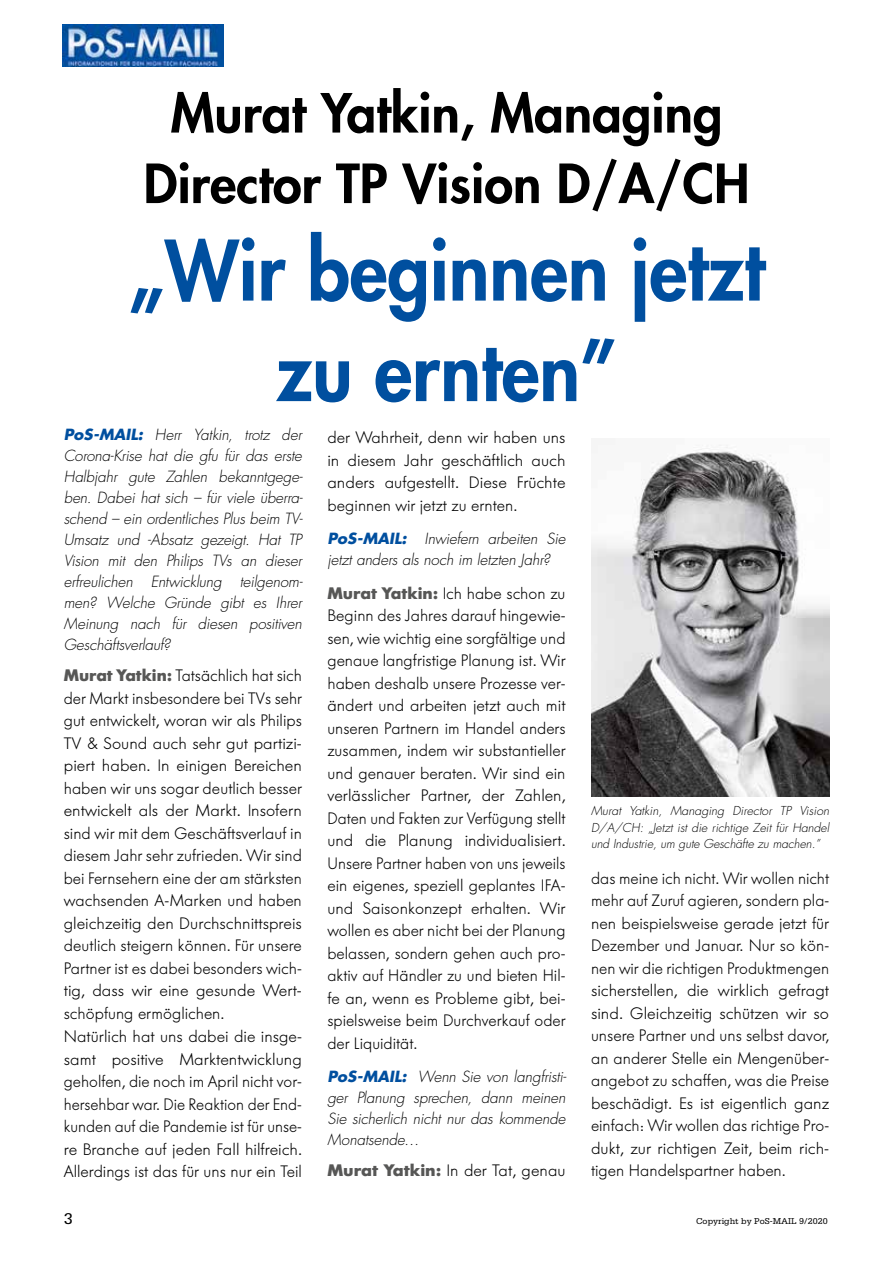
<style>
.page{position:relative;width:893px;height:1263px;background:#fff}
.page>*{position:absolute;margin:0;border:0;box-sizing:border-box;transform-origin:0 0}
.t1{font:800 81px/100.5px "Futura";color:#004f9f;text-align:center;scale:.93 1}
.t2{font:800 52.5px/70.5px "Futura";color:#000;text-align:center}
.t3{font:300 16.5px/22.5px "Futura BQ";color:#000;text-align:justify}
.t4{font:16.5px "Serifa";color:#000}
.t5{font:italic 300 15px/21px "Futura";letter-spacing:-.005em;color:#000;text-align:justify}
.t6{font:italic 300 12px/16.5px "Futura";color:#000;text-align:justify}
.t7{font:9px "Serifa";color:#000}
.s1{font-weight:700;color:#004f9f}
.s2{font-weight:700;color:#575756}
</style>
<div class="page">
<img style="left:63px;top:25px;width:160px;height:42px">
<img style="left:591px;top:445px;width:238px;height:352px">
<h2 class="t2" style="left:144px;top:77px;width:607px">Murat Yatkin, Managing<br>Director TP Vision D/A/CH</h2>
<h1 class="t1" style="left:128px;top:219px;width:686px">„Wir beginnen jetzt zu ernten”</h1>
<p class="t5" style="left:64px;top:424px;width:240px"><span class="s1">PoS-MAIL:</span> Herr Yatkin, trotz der Corona-Krise hat die gfu für das erste Halbjahr gute Zahlen bekanntgege&shy;ben. Dabei hat sich – für viele überra&shy;schend – ein ordentliches Plus beim TV-Umsatz und -Absatz gezeigt. Hat TP Vision mit den Philips TVs an dieser erfreulichen Entwicklung teilgenom&shy;men? Welche Gründe gibt es Ihrer Meinung nach für diesen positiven Geschäftsverlauf?</p>
<p class="t3" style="left:64px;top:664px;width:240px;text-align:left"><span class="s2">Murat Yatkin:</span> Tatsächlich hat sich der Markt insbesondere bei TVs sehr gut entwickelt, woran wir als Philips TV &amp; Sound auch sehr gut partizi&shy;piert haben. In einigen Bereichen haben wir uns sogar deutlich besser entwickelt als der Markt. Insofern sind wir mit dem Geschäftsverlauf in diesem Jahr sehr zufrieden. Wir sind bei Fernsehern eine der am stärksten wachsenden A-Marken und haben gleichzeitig den Durchschnittspreis deutlich steigern können. Für unsere Partner ist es dabei besonders wich&shy;tig, dass wir eine gesunde Wert&shy;schöpfung ermöglichen.<br>Natürlich hat uns dabei die insge&shy;samt positive Marktentwicklung geholfen, die noch im April nicht vor&shy;hersehbar war. Die Reaktion der End&shy;kunden auf die Pandemie ist für unse&shy;re Branche auf jeden Fall hilfreich.<br>Allerdings ist das für uns nur ein Teil</p>
<p class="t3" style="left:327px;top:426px;width:240px">der Wahrheit, denn wir haben uns in diesem Jahr geschäftlich auch anders aufgestellt. Diese Früchte beginnen wir jetzt zu ernten.</p>
<p class="t5" style="left:327px;top:529px;width:240px"><span class="s1">PoS-MAIL:</span> Inwiefern arbeiten Sie jetzt anders als noch im letzten Jahr?</p>
<p class="t3" style="left:327px;top:582px;width:240px"><span class="s2">Murat Yatkin:</span> Ich habe schon zu Beginn des Jahres darauf hingewie&shy;sen, wie wichtig eine sorgfältige und genaue langfristige Planung ist. Wir haben deshalb unsere Prozesse ver&shy;ändert und arbeiten jetzt auch mit unseren Partnern im Handel anders zusammen, indem wir substantieller und genauer beraten. Wir sind ein verlässlicher Partner, der Zahlen, Daten und Fakten zur Verfügung stellt und die Planung individualisiert.<br>Unsere Partner haben von uns jeweils ein eigenes, speziell geplantes IFA&shy;und Saisonkonzept erhalten. Wir wollen es aber nicht bei der Planung belassen, sondern gehen auch pro&shy;aktiv auf Händler zu und bieten Hil&shy;fe an, wenn es Probleme gibt, bei&shy;spielsweise beim Durchverkauf oder der Liquidität.</p>
<p class="t5" style="left:327px;top:1066px;width:240px"><span class="s1">PoS-MAIL:</span> Wenn Sie von langfristi&shy;ger Planung sprechen, dann meinen Sie sicherlich nicht nur das kommende Monatsende…</p>
<p class="t3" style="left:327px;top:1159px;width:240px"><span class="s2">Murat Yatkin:</span> In der Tat, genau</p>
<p class="t6" style="left:591px;top:803px;width:240px">Murat Yatkin, Managing Director TP Vision D/A/CH: „Jetzt ist die richtige Zeit für Handel und Industrie, um gute Geschäfte zu machen.”</p>
<p class="t3" style="left:591px;top:867px;width:240px">das meine ich nicht. Wir wollen nicht mehr auf Zuruf agieren, sondern pla&shy;nen beispielsweise gerade jetzt für Dezember und Januar. Nur so kön&shy;nen wir die richtigen Produktmengen sicherstellen, die wirklich gefragt sind. Gleichzeitig schützen wir so unsere Partner und uns selbst davor, an anderer Stelle ein Mengenüber&shy;angebot zu schaffen, was die Preise beschädigt. Es ist eigentlich ganz einfach: Wir wollen das richtige Pro&shy;dukt, zur richtigen Zeit, beim rich&shy;tigen Handelspartner haben.</p>
<p class="t4" style="left:64px;top:1210px;width:11px">3</p>
<p class="t7" style="left:696px;top:1216px;width:133px">Copyright by PoS-MAIL 9/2020</p>
</div>
